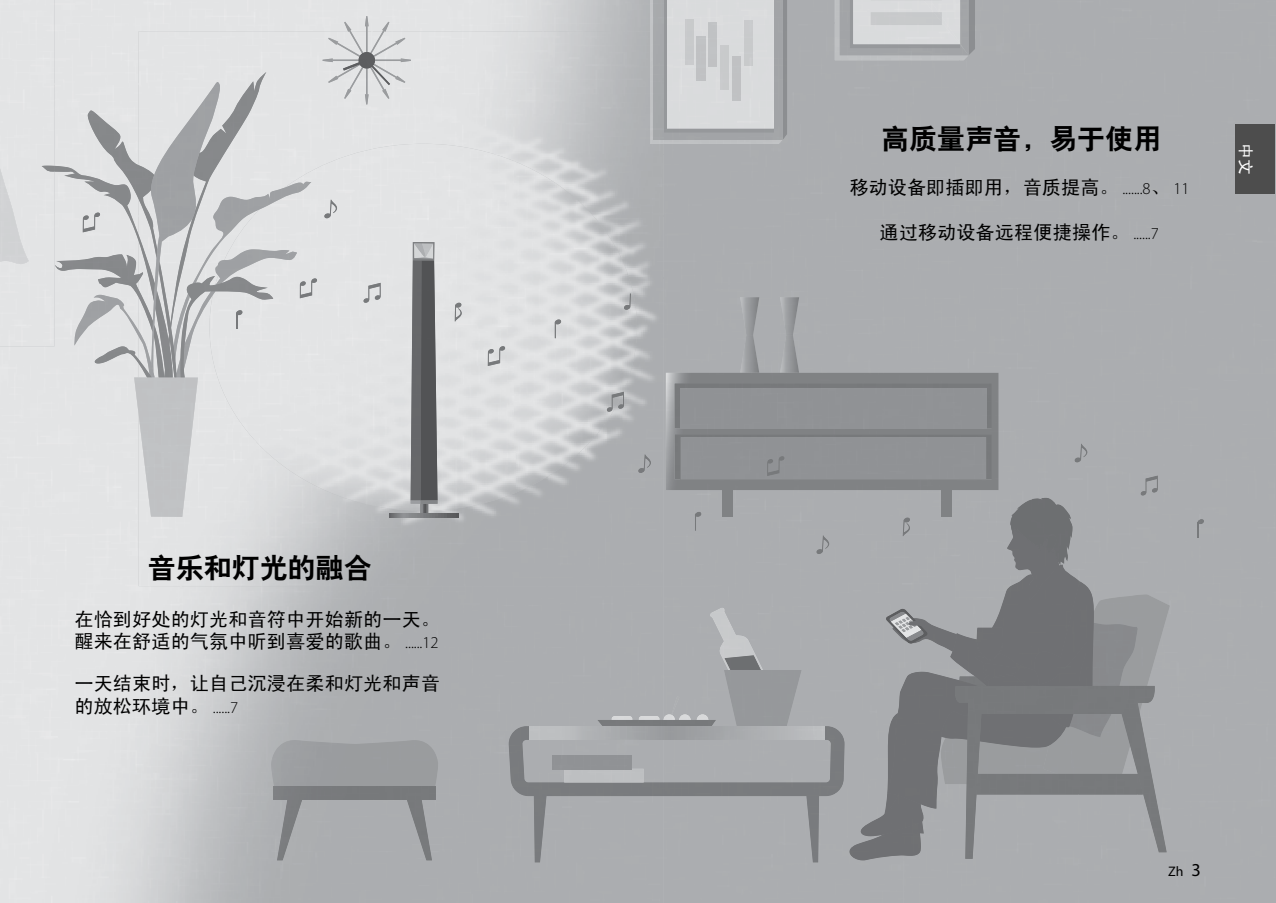
<style>
.page{position:relative;width:1276px;height:903px;background:#fff}
.page>*{position:absolute;margin:0;border:0;box-sizing:border-box;transform-origin:0 0}
.t1{font:28px "H Yb 2 gj";color:#000}
.t2{font:19.07px/22.8px "Sim Hei";letter-spacing:.01em;color:#000}
.t3{font:15.75px "Sim Hei";color:#fff}
.t4{font:13.83px "Myriad Pro";color:#000}
.s1{font-family:"Myriad Pro";font-weight:300;font-size:16.62px}
.s2{font-size:18.2px}
</style>
<div class="page">
<img style="left:787px;top:0;width:48px;height:22px">
<div style="left:664px;top:144px;width:54px;height:300px;background:#abadb0"></div>
<img style="left:664px;top:140px;width:119px;height:4px">
<img style="left:664px;top:0;width:123px;height:140px">
<img style="left:664px;top:0;width:110px;height:133px">
<div style="left:667px;top:0;width:107px;height:128px;background:#d9dbdc"></div>
<img style="left:685px;top:20px;width:8px;height:44px">
<img style="left:697px;top:36px;width:8px;height:44px">
<img style="left:709px;top:22px;width:8px;height:45px">
<img style="left:721px;top:45px;width:8px;height:45px">
<img style="left:732px;top:56px;width:9px;height:45px">
<img style="left:744px;top:21px;width:8px;height:44px">
<img style="left:780px;top:297px;width:19px;height:76px">
<img style="left:740px;top:297px;width:19px;height:76px">
<img style="left:666px;top:373px;width:332px;height:71px">
<img style="left:674px;top:384px;width:317px;height:44px">
<img style="left:674px;top:435px;width:317px;height:9px">
<div style="left:681px;top:388px;width:305px;height:40px;background:#909295"></div>
<div style="left:681px;top:437px;width:305px;height:7px;background:#909295"></div>
<svg style="left:835px;top:0;width:140px;height:60px;background:#c1c3c5"></svg>
<div style="left:139px;top:517px;width:116px;height:69px;background:#e1e2e3"></div>
<img style="left:313px;top:511px;width:196px;height:75px">
<img style="left:650px;top:0;width:14px;height:144px">
<img style="left:654px;top:0;width:10px;height:140px">
<img style="left:277px;top:800px;width:25px;height:60px">
<img style="left:407px;top:800px;width:25px;height:60px">
<img style="left:271px;top:740px;width:167px;height:46px">
<div style="left:274px;top:786px;width:161px;height:14px;background:#787a7c"></div>
<svg style="left:323px;top:16px;width:88px;height:88px;background:#dbddde"></svg>
<img style="left:358px;top:52px;width:17px;height:8px">
<img style="left:366px;top:60px;width:24px;height:25px">
<img style="left:343px;top:59px;width:24px;height:12px">
<svg style="left:39px;top:72px;width:278px;height:445px;background:#d4d5d6"></svg>
<svg style="left:1197px;top:519px;width:7px;height:19px"></svg>
<svg style="left:509px;top:444px;width:661px;height:419px;background:#9ea0a2"></svg>
<div style="left:0;top:0;width:55px;height:346px;background:#e3e4e5"></div>
<img style="left:41px;top:166px;width:14px;height:6px">
<img style="left:0;top:0;width:29px;height:268px">
<img style="left:977px;top:643px;width:25px;height:17px">
<img style="left:437px;top:261px;width:1px;height:243px">
<svg style="left:410px;top:242px;width:27px;height:272px;background:#707173"></svg>
<img style="left:389px;top:514px;width:70px;height:3px">
<img style="left:624px;top:294px;width:7px;height:16px">
<img style="left:324px;top:200px;width:13px;height:18px">
<img style="left:363px;top:283px;width:18px;height:20px">
<img style="left:555px;top:319px;width:6px;height:19px">
<svg style="left:455px;top:303px;width:7px;height:18px"></svg>
<img style="left:607px;top:392px;width:17px;height:20px">
<img style="left:488px;top:346px;width:17px;height:20px">
<img style="left:300px;top:278px;width:17px;height:20px">
<div style="left:1235px;top:124px;width:40px;height:70px;background:#4d4d4d"></div>
<h1 class="t1" style="left:148px;top:553px;width:225px">音乐和灯光的融合</h1>
<p class="t2" style="left:74px;top:608px;width:367px">在恰到好处的灯光和音符中开始新的一天。醒来在舒适的气氛中听到喜爱的歌曲。 <span class="s1">......12</span></p>
<p class="t2" style="left:74px;top:672px;width:367px">一天结束时，让自己沉浸在柔和灯光和声音的放松环境中。 <span class="s1">......7</span></p>
<h1 class="t1" style="left:881px;top:124px;width:281px">高质量声音，易于使用</h1>
<p class="t2" style="left:849px;top:176px;width:342px">移动设备即插即用，音质提高。 <span class="s1">.......8</span>、 <span class="s1">11</span></p>
<p class="t2" style="left:879px;top:220px;width:281px">通过移动设备远程便捷操作。 <span class="s1">......7</span></p>
<p class="t3" style="left:1254px;top:143px;width:33px;rotate:90deg">中文</p>
<p class="t4" style="left:1168px;top:862px;width:34px">Zh <span class="s2">3</span></p>
</div>
